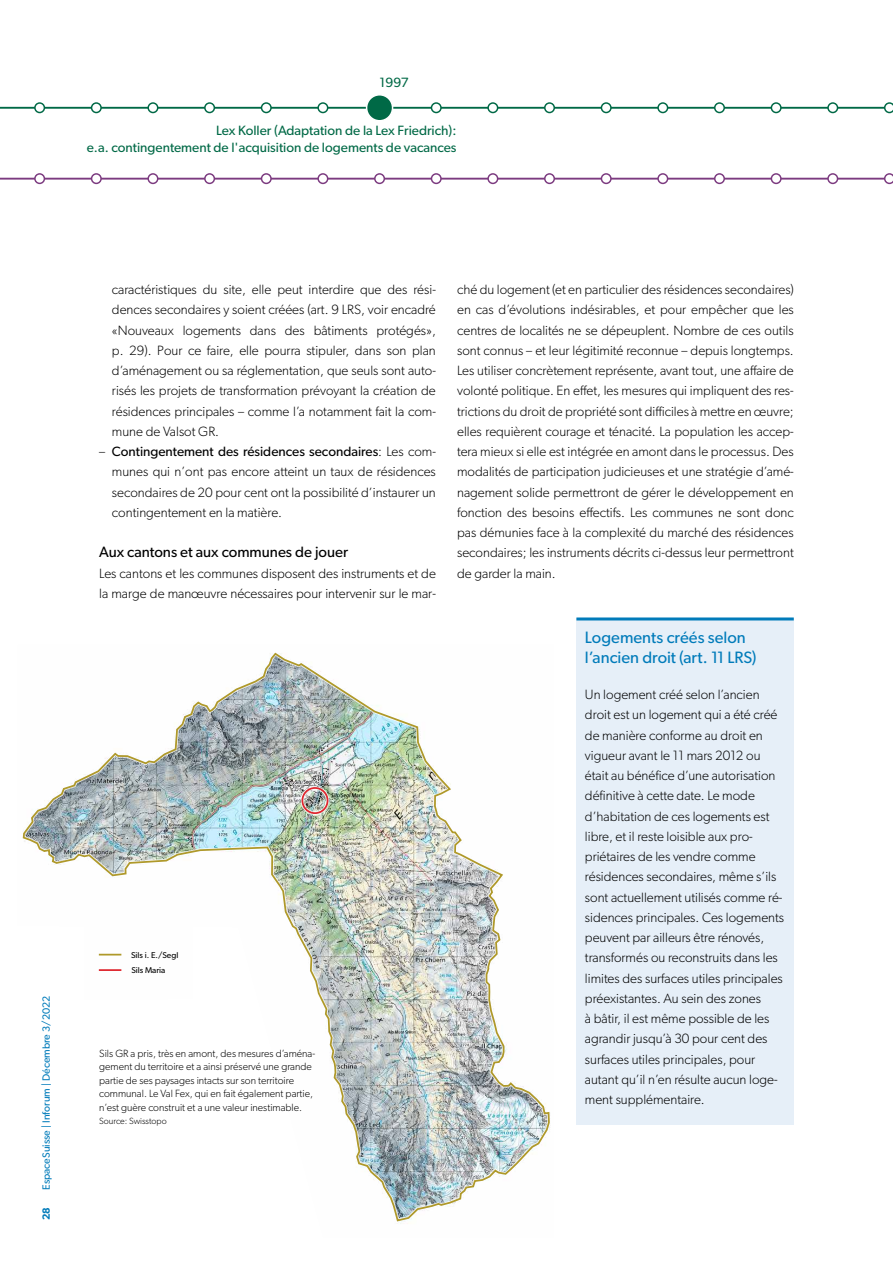
<style>
.page{position:relative;width:893px;height:1263px;background:#fff}
.page>*{position:absolute;margin:0;border:0;box-sizing:border-box;transform-origin:0 0}
.Titel_Box-mit-Hinter{font:16.5px/20.2px "Gibson";color:#007bba}
.Untertitel{font:15px "Gibson";color:#000}
.Lauftext_Blocksatz{font:300 13.5px/20.2px "Gibson";color:#000;text-align:justify}
.Lauftext_Box-mit-Hin{font:300 13.5px/20.2px "Gibson";color:#000}
.t1{font:13.5px/16.2px "Gibson";color:#006946;text-align:right}
.Bildlegende_linksbün{font:300 10.5px/13.5px "Gibson";color:#000}
.t2{font:10.5px "Gibson";color:#007bba}
.t3{font:600 10.5px "Gibson";color:#007bba}
.Bildlegende_linksbün-2{font:300 9px "Gibson";color:#000}
.t4{font:8.4px/15.5px "Gibson";color:#000}
.s1{font-weight:400}
</style>
<div class="page">
<img style="left:22px;top:652px;width:528px;height:570px">
<svg style="left:85px;top:922px;width:108px;height:77px"></svg>
<hr style="left:99px;top:969px;width:22px;height:2px;background:#df2830">
<svg style="left:0;top:177px;width:884px;height:4px"></svg>
<hr style="left:0;top:178px;width:893px;height:2px;background:#7c3b80">
<svg style="left:0;top:106px;width:884px;height:4px"></svg>
<hr style="left:0;top:107px;width:893px;height:2px;background:#006946">
<svg style="left:34px;top:173px;width:11px;height:11px"></svg>
<svg style="left:91px;top:173px;width:11px;height:11px"></svg>
<svg style="left:147px;top:173px;width:11px;height:11px"></svg>
<svg style="left:204px;top:173px;width:11px;height:11px"></svg>
<svg style="left:261px;top:173px;width:11px;height:11px"></svg>
<svg style="left:317px;top:173px;width:11px;height:11px"></svg>
<svg style="left:374px;top:173px;width:11px;height:11px"></svg>
<svg style="left:431px;top:173px;width:11px;height:11px"></svg>
<svg style="left:487px;top:173px;width:11px;height:11px"></svg>
<svg style="left:544px;top:173px;width:11px;height:11px"></svg>
<svg style="left:601px;top:173px;width:11px;height:11px"></svg>
<svg style="left:657px;top:173px;width:11px;height:11px"></svg>
<svg style="left:714px;top:173px;width:11px;height:11px"></svg>
<svg style="left:771px;top:173px;width:11px;height:11px"></svg>
<svg style="left:827px;top:173px;width:11px;height:11px"></svg>
<svg style="left:884px;top:173px;width:9px;height:11px"></svg>
<svg style="left:34px;top:102px;width:11px;height:11px"></svg>
<svg style="left:91px;top:102px;width:11px;height:11px"></svg>
<svg style="left:147px;top:102px;width:11px;height:11px"></svg>
<svg style="left:204px;top:102px;width:11px;height:11px"></svg>
<svg style="left:261px;top:102px;width:11px;height:11px"></svg>
<svg style="left:317px;top:102px;width:11px;height:11px"></svg>
<svg style="left:431px;top:102px;width:11px;height:11px"></svg>
<svg style="left:487px;top:102px;width:11px;height:11px"></svg>
<svg style="left:544px;top:102px;width:11px;height:11px"></svg>
<svg style="left:601px;top:102px;width:11px;height:11px"></svg>
<svg style="left:657px;top:102px;width:11px;height:11px"></svg>
<svg style="left:714px;top:102px;width:11px;height:11px"></svg>
<svg style="left:771px;top:102px;width:11px;height:11px"></svg>
<svg style="left:827px;top:102px;width:11px;height:11px"></svg>
<svg style="left:884px;top:102px;width:9px;height:11px"></svg>
<svg style="left:366px;top:95px;width:27px;height:25px"></svg>
<div style="left:576px;top:618px;width:218px;height:506px;background:#e6eff8"></div>
<hr style="left:576px;top:617px;width:218px;height:3px;background:#007bba">
<p class="t1" style="left:380px;top:74px;width:31px">1997</p>
<p class="t1" style="left:87px;top:122px;width:371px">Lex Koller (Adaptation de la Lex Friedrich):<br>e.a. contingentement de l'acquisition de logements de vacances</p>
<p class="t2" style="left:40px;top:1190px;width:196px;rotate:-90deg">EspaceSuisse | Inforum | Décembre 3/2022</p>
<p class="t3" style="left:40px;top:1220px;width:15px;rotate:-90deg">28</p>
<p class="Lauftext_Blocksatz" style="left:112px;top:279px;width:325px">caractéristiques du site, elle peut interdire que des rési&shy;dences secondaires y soient créées (art. 9 LRS, voir encadré «Nouveaux logements dans des bâtiments protégés», p. 29). Pour ce faire, elle pourra stipuler, dans son plan d’aménagement ou sa réglementation, que seuls sont auto&shy;risés les projets de transformation prévoyant la création de résidences principales – comme l’a notamment fait la com&shy;mune de Valsot GR.</p>
<p class="Lauftext_Blocksatz" style="left:112px;top:441px;width:325px;text-indent:-13px">– <span class="s1">Contingentement des résidences secondaires</span>: Les com&shy;munes qui n’ont pas encore atteint un taux de résidences secondaires de 20 pour cent ont la possibilité d’instaurer un contingentement en la matière.</p>
<p class="Untertitel" style="left:99px;top:543px;width:250px">Aux cantons et aux communes de jouer</p>
<p class="Lauftext_Blocksatz" style="left:99px;top:563px;width:338px">Les cantons et les communes disposent des instruments et de la marge de manœuvre nécessaires pour intervenir sur le mar-</p>
<p class="t4" style="left:131px;top:947px;width:49px">Sils i. E./Segl<br>Sils Maria</p>
<p class="Bildlegende_linksbün" style="left:99px;top:1046px;width:217px">Sils GR a pris, très en amont, des mesures d’aména&shy;gement du territoire et a ainsi préservé une grande partie de ses paysages intacts sur son territoire communal. Le Val Fex, qui en fait également partie, n’est guère construit et a une valeur inestimable.</p>
<p class="Bildlegende_linksbün-2" style="left:99px;top:1116px;width:69px">Source: Swisstopo</p>
<p class="Lauftext_Blocksatz" style="left:457px;top:279px;width:338px">ché du logement (et en particulier des résidences secondaires) en cas d’évolutions indésirables, et pour empêcher que les centres de localités ne se dépeuplent. Nombre de ces outils sont connus – et leur légitimité reconnue – depuis longtemps.<br>Les utiliser concrètement représente, avant tout, une affaire de volonté politique. En effet, les mesures qui impliquent des res&shy;trictions du droit de propriété sont difficiles à mettre en œuvre; elles requièrent courage et ténacité. La population les accep&shy;tera mieux si elle est intégrée en amont dans le processus. Des modalités de participation judicieuses et une stratégie d’amé&shy;nagement solide permettront de gérer le développement en fonction des besoins effectifs. Les communes ne sont donc pas démunies face à la complexité du marché des résidences secondaires; les instruments décrits ci-dessus leur permettront de garder la main.</p>
<p class="Titel_Box-mit-Hinter" style="left:585px;top:627px;width:173px">Logements créés selon l’ancien droit (art. 11 LRS)</p>
<p class="Lauftext_Box-mit-Hin" style="left:585px;top:684px;width:201px">Un logement créé selon l’ancien droit est un logement qui a été créé de manière conforme au droit en vigueur avant le 11 mars 2012 ou était au bénéfice d’une autorisation définitive à cette date. Le mode d’habitation de ces logements est libre, et il reste loisible aux pro&shy;priétaires de les vendre comme résidences secondaires, même s’ils sont actuellement utilisés comme ré&shy;sidences principales. Ces logements peuvent par ailleurs être rénovés, transformés ou reconstruits dans les limites des surfaces utiles principales préexistantes. Au sein des zones<br>à bâtir, il est même possible de les agrandir jusqu’à 30 pour cent des surfaces utiles principales, pour autant qu’il n’en résulte aucun loge&shy;ment supplémentaire.</p>
</div>
